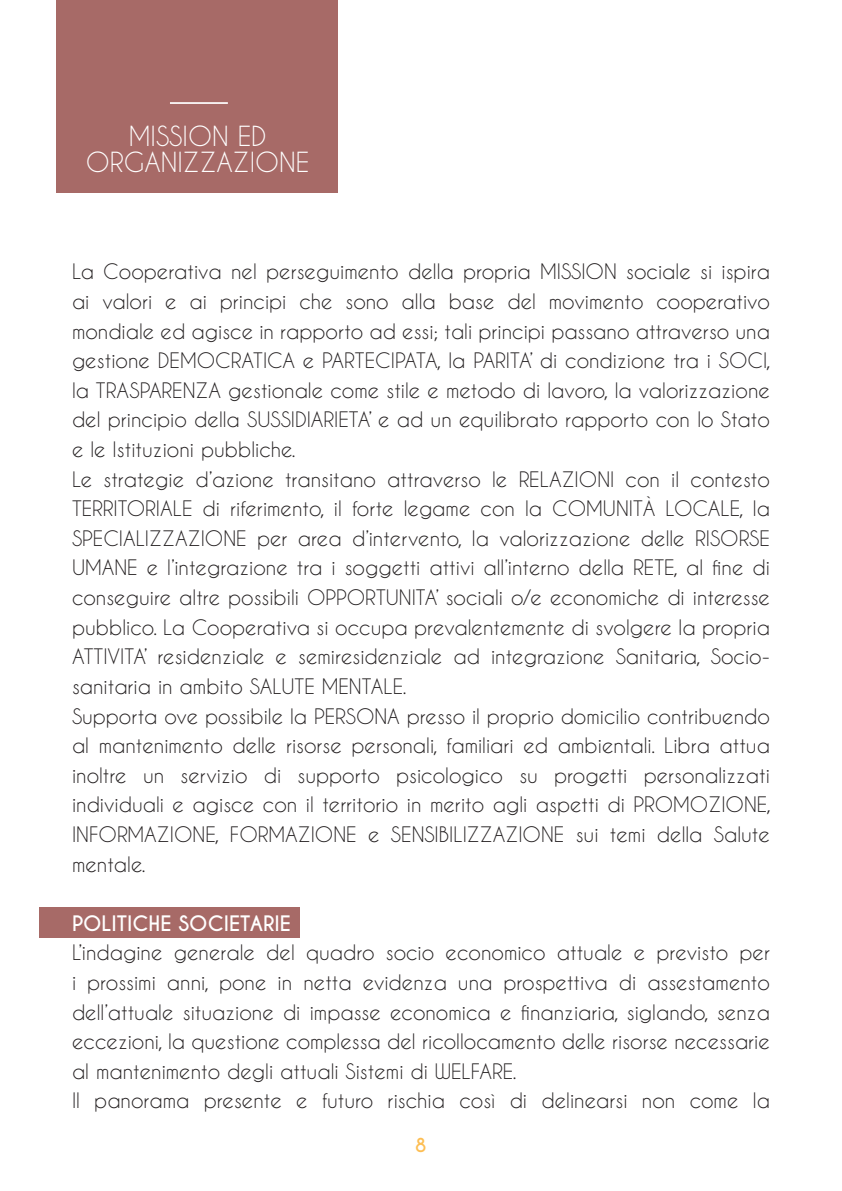
<style>
.page{position:relative;width:842px;height:1191px;background:#fff}
.page>*{position:absolute;margin:0;border:0;box-sizing:border-box;transform-origin:0 0}
.t1{font:26px/26px "Caviar Dreams";color:#fff;text-align:center}
.t2{font:20px/29.6px "Caviar Dreams";color:#231f20}
.t3{font:700 20px "Caviar Dreams";color:#fff}
.t4{font:700 18px "Caviar Dreams";color:#fdbe53}
</style>
<div class="page">
<div style="left:39px;top:907px;width:261px;height:30px;background:#a76a67"></div>
<div style="left:57px;top:0;width:281px;height:193px;background:#a76a67"></div>
<hr style="left:170px;top:102px;width:58px;height:2px;background:#fff">
<h1 class="t1" style="left:86px;top:123px;width:225px">MISSION ED<br>ORGANIZZAZIONE</h1>
<p class="t2" style="left:72px;top:256px;width:700px">La Cooperativa nel perseguimento della propria MISSION sociale si ispira ai valori e ai principi che sono alla base del movimento cooperativo mondiale ed agisce in rapporto ad essi; tali principi passano attraverso una gestione DEMOCRATICA e PARTECIPATA, la PARITA’ di condizione tra i SOCI, la TRASPARENZA gestionale come stile e metodo di lavoro, la valorizzazione del principio della SUSSIDIARIETA’ e ad un equilibrato rapporto con lo Stato e le Istituzioni pubbliche.<br>Le strategie d’azione transitano attraverso le RELAZIONI con il contesto TERRITORIALE di riferimento, il forte legame con la COMUNITÀ LOCALE, la SPECIALIZZAZIONE per area d’intervento, la valorizzazione delle RISORSE UMANE e l’integrazione tra i soggetti attivi all’interno della RETE, al fine di conseguire altre possibili OPPORTUNITA’ sociali o/e economiche di interesse pubblico. La Cooperativa si occupa prevalentemente di svolgere la propria ATTIVITA’ residenziale e semiresidenziale ad integrazione Sanitaria, Socio&shy;sanitaria in ambito SALUTE MENTALE.<br>Supporta ove possibile la PERSONA presso il proprio domicilio contribuendo al mantenimento delle risorse personali, familiari ed ambientali. Libra attua inoltre un servizio di supporto psicologico su progetti personalizzati individuali e agisce con il territorio in merito agli aspetti di PROMOZIONE, INFORMAZIONE, FORMAZIONE e SENSIBILIZZAZIONE sui temi della Salute mentale.</p>
<p class="t3" style="left:72px;top:911px;width:221px">POLITICHE SOCIETARIE</p>
<p class="t2" style="left:72px;top:937px;width:699px">L’indagine generale del quadro socio economico attuale e previsto per i prossimi anni, pone in netta evidenza una prospettiva di assestamento dell’attuale situazione di impasse economica e finanziaria, siglando, senza eccezioni, la questione complessa del ricollocamento delle risorse necessarie al mantenimento degli attuali Sistemi di WELFARE.<br>Il panorama presente e futuro rischia così di delinearsi non come la</p>
<p class="t4" style="left:415px;top:1134px;width:13px">8</p>
</div>
